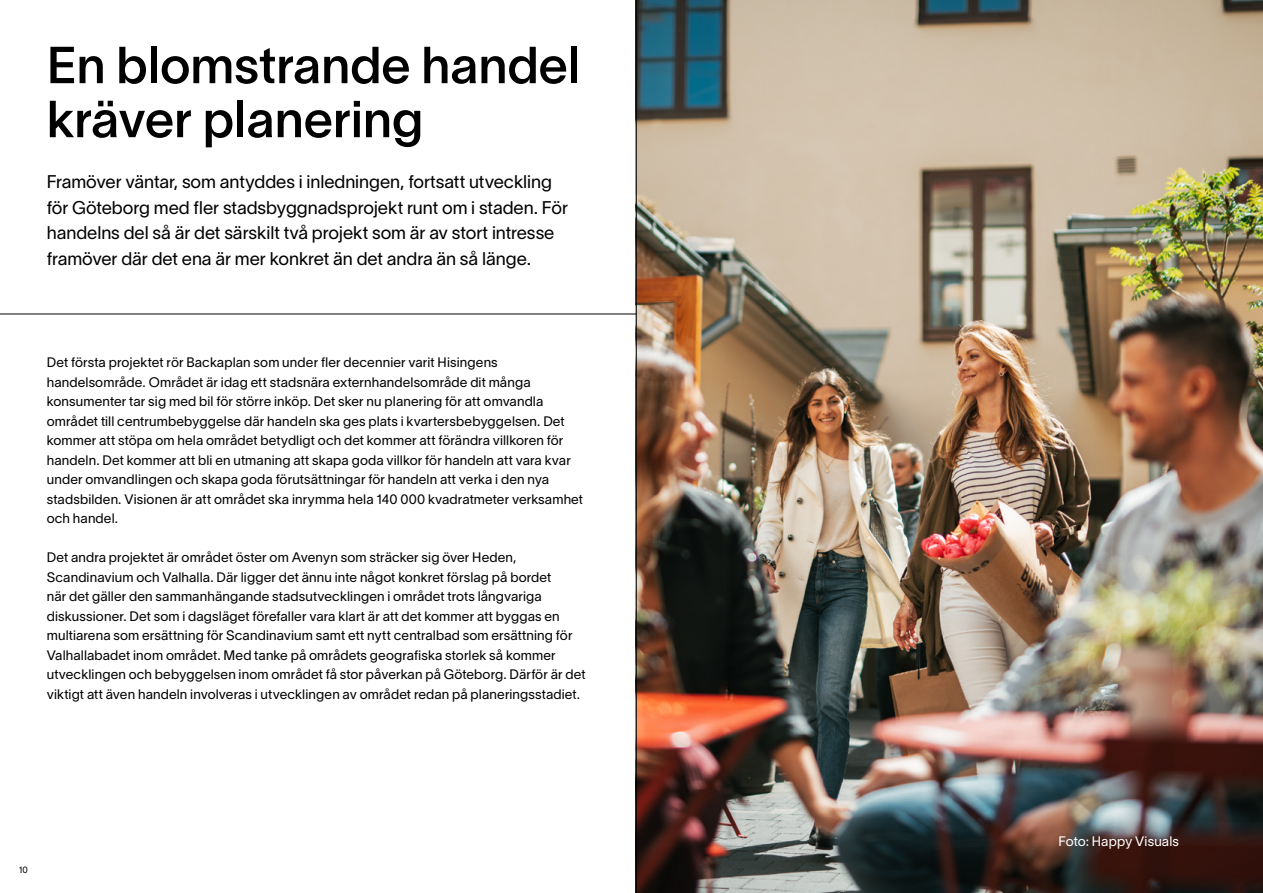
<style>
.page{position:relative;width:1263px;height:893px;background:#fff}
.page>*{position:absolute;margin:0;border:0;box-sizing:border-box;transform-origin:0 0}
.t1{font:51px/54px "Lausanne 500";color:#000}
.t2{font:18px/25.5px "Lausanne 300";color:#000}
.t3{font:13.5px/19.5px "Lausanne 300";letter-spacing:.01em;color:#000}
.t4{font:13.5px "Lausanne 300";letter-spacing:.01em;color:#fff}
.t5{font:9px "Lausanne 300";color:#000}
</style>
<div class="page">
<img style="left:635px;top:0;width:628px;height:893px">
<hr style="left:636px;top:0;width:1px;height:893px;background:#000">
<hr style="left:0;top:314px;width:636px;height:1px;background:#000">
<h1 class="t1" style="left:47px;top:37px;width:535px">En blomstrande handel kräver planering</h1>
<p class="t2" style="left:47px;top:169px;width:523px">Framöver väntar, som antyddes i inledningen, fortsatt utveckling för Göteborg med fler stadsbyggnadsprojekt runt om i staden. För handelns del så är det särskilt två projekt som är av stort intresse framöver där det ena är mer konkret än det andra än så länge.</p>
<p class="t3" style="left:47px;top:352px;width:538px">Det första projektet rör Backaplan som under fler decennier varit Hisingens handelsområde. Området är idag ett stadsnära externhandelsområde dit många konsumenter tar sig med bil för större inköp. Det sker nu planering för att omvandla området till centrumbebyggelse där handeln ska ges plats i kvartersbebyggelsen. Det kommer att stöpa om hela området betydligt och det kommer att förändra villkoren för handeln. Det kommer att bli en utmaning att skapa goda villkor för handeln att vara kvar under omvandlingen och skapa goda förutsättningar för handeln att verka i den nya stadsbilden. Visionen är att området ska inrymma hela 140 000 kvadratmeter verksamhet och handel.</p>
<p class="t3" style="left:47px;top:547px;width:540px">Det andra projektet är området öster om Avenyn som sträcker sig över Heden, Scandinavium och Valhalla. Där ligger det ännu inte något konkret förslag på bordet<br>när det gäller den sammanhängande stadsutvecklingen i området trots långvariga diskussioner. Det som i dagsläget förefaller vara klart är att det kommer att byggas en multiarena som ersättning för Scandinavium samt ett nytt centralbad som ersättning för Valhallabadet inom området. Med tanke på områdets geografiska storlek så kommer utvecklingen och bebyggelsen inom området få stor påverkan på Göteborg. Därför är det viktigt att även handeln involveras i utvecklingen av området redan på planeringsstadiet.</p>
<p class="t5" style="left:19px;top:864px;width:11px">10</p>
<p class="t4" style="left:1058px;top:833px;width:122px">Foto: Happy Visuals</p>
</div>
